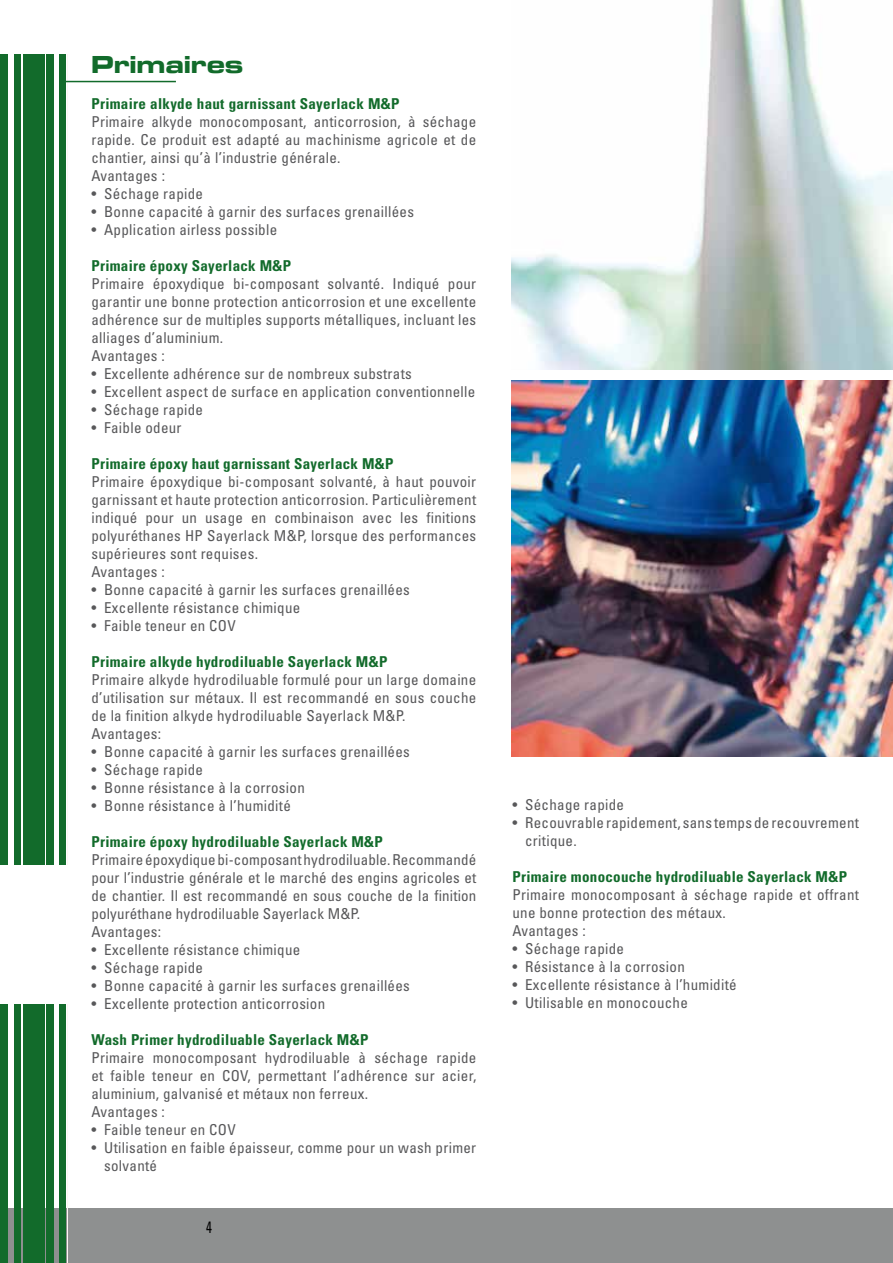
<style>
.page{position:relative;width:893px;height:1263px;background:#fff}
.page>*{position:absolute;margin:0;border:0;box-sizing:border-box;transform-origin:0 0}
.t1{font:25.5px "Microgramma D Bold Exte";letter-spacing:.02em;color:#126b2b}
.t2{font:condensed 16.5px "Univers";color:#000;scale:.8 1}
.t3{font:condensed 15px/18px "Univers";letter-spacing:.02em;color:#58585a}
.t4{font:700 condensed 15px "Univers";letter-spacing:.02em;color:#126b2b}
</style>
<div class="page">
<div style="left:0;top:1209px;width:893px;height:54px;background:#8e9090"></div>
<div style="left:0;top:54px;width:7px;height:1209px;background:#126b2b"></div>
<div style="left:15px;top:54px;width:6px;height:1209px;background:#126b2b"></div>
<div style="left:23px;top:54px;width:7px;height:1209px;background:#126b2b"></div>
<div style="left:28px;top:54px;width:13px;height:1209px;background:#126b2b"></div>
<hr style="left:41px;top:54px;width:4px;height:1209px;background:#126b2b">
<hr style="left:47px;top:54px;width:3px;height:1209px;background:#126b2b">
<hr style="left:50px;top:54px;width:3px;height:1209px;background:#126b2b">
<hr style="left:59px;top:54px;width:4px;height:1209px;background:#126b2b">
<hr style="left:62px;top:54px;width:4px;height:1209px;background:#126b2b">
<hr style="left:68px;top:54px;width:1px;height:1209px;background:#fcf7f3">
<div style="left:0;top:865px;width:68px;height:24px;background:#fff"></div>
<div style="left:0;top:980px;width:68px;height:24px;background:#fff"></div>
<div style="left:0;top:872px;width:32px;height:125px;background:#fff"></div>
<div style="left:31px;top:872px;width:37px;height:125px;background:#fff"></div>
<hr style="left:62px;top:81px;width:114px;height:1px;background:#126b2b">
<img style="left:512px;top:381px;width:381px;height:376px">
<img style="left:512px;top:0;width:381px;height:370px">
<h1 class="t1" style="left:91px;top:48px;width:153px">Primaires</h1>
<p class="t4" style="left:91px;top:95px;width:310px">Primaire alkyde haut garnissant Sayerlack M&amp;P</p>
<p class="t3" style="left:91px;top:113px;width:386px">Primaire alkyde monocomposant, anticorrosion, à séchage rapide. Ce produit est adapté au machinisme agricole et de chantier, ainsi qu’à l’industrie générale.<br>Avantages :</p>
<p class="t3" style="left:91px;top:185px;width:113px">• Séchage rapide</p>
<p class="t3" style="left:91px;top:203px;width:324px">• Bonne capacité à garnir des surfaces grenaillées</p>
<p class="t3" style="left:91px;top:221px;width:187px">• Application airless possible</p>
<p class="t4" style="left:91px;top:257px;width:201px">Primaire époxy Sayerlack M&amp;P</p>
<p class="t3" style="left:91px;top:275px;width:386px">Primaire époxydique bi-composant solvanté. Indiqué pour garantir une bonne protection anticorrosion et une excellente adhérence sur de multiples supports métalliques, incluant les alliages d’aluminium.<br>Avantages :</p>
<p class="t3" style="left:91px;top:365px;width:322px">• Excellente adhérence sur de nombreux substrats</p>
<p class="t3" style="left:91px;top:383px;width:385px">• Excellent aspect de surface en application conventionnelle</p>
<p class="t3" style="left:91px;top:401px;width:113px">• Séchage rapide</p>
<p class="t3" style="left:91px;top:419px;width:92px">• Faible odeur</p>
<p class="t4" style="left:91px;top:455px;width:304px">Primaire époxy haut garnissant Sayerlack M&amp;P</p>
<p class="t3" style="left:91px;top:473px;width:386px">Primaire époxydique bi-composant solvanté, à haut pouvoir garnissant et haute protection anticorrosion. Particulièrement indiqué pour un usage en combinaison avec les finitions polyuréthanes HP Sayerlack M&amp;P, lorsque des performances supérieures sont requises.<br>Avantages :</p>
<p class="t3" style="left:91px;top:581px;width:320px">• Bonne capacité à garnir les surfaces grenaillées</p>
<p class="t3" style="left:91px;top:599px;width:210px">• Excellente résistance chimique</p>
<p class="t3" style="left:91px;top:617px;width:146px">• Faible teneur en COV</p>
<p class="t4" style="left:91px;top:653px;width:297px">Primaire alkyde hydrodiluable Sayerlack M&amp;P</p>
<p class="t3" style="left:91px;top:671px;width:386px">Primaire alkyde hydrodiluable formulé pour un large domaine d’utilisation sur métaux. Il est recommandé en sous couche de la finition alkyde hydrodiluable Sayerlack M&amp;P.<br>Avantages:</p>
<p class="t3" style="left:91px;top:743px;width:320px">• Bonne capacité à garnir les surfaces grenaillées</p>
<p class="t3" style="left:91px;top:761px;width:113px">• Séchage rapide</p>
<p class="t3" style="left:91px;top:779px;width:215px">• Bonne résistance à la corrosion</p>
<p class="t3" style="left:91px;top:797px;width:201px">• Bonne résistance à l’humidité</p>
<p class="t4" style="left:91px;top:833px;width:293px">Primaire époxy hydrodiluable Sayerlack M&amp;P</p>
<p class="t3" style="left:91px;top:851px;width:386px">Primaireépoxydique bi-composant hydrodiluable.Recommandé pour l’industrie générale et le marché des engins agricoles et de chantier. Il est recommandé en sous couche de la finition polyuréthane hydrodiluable Sayerlack M&amp;P.<br>Avantages:</p>
<p class="t3" style="left:91px;top:941px;width:210px">• Excellente résistance chimique</p>
<p class="t3" style="left:91px;top:959px;width:113px">• Séchage rapide</p>
<p class="t3" style="left:91px;top:977px;width:320px">• Bonne capacité à garnir les surfaces grenaillées</p>
<p class="t3" style="left:91px;top:995px;width:235px">• Excellente protection anticorrosion</p>
<p class="t4" style="left:91px;top:1031px;width:278px">Wash Primer hydrodiluable Sayerlack M&amp;P</p>
<p class="t3" style="left:91px;top:1049px;width:386px">Primaire monocomposant hydrodiluable à séchage rapide et faible teneur en COV, permettant l’adhérence sur acier, aluminium, galvanisé et métaux non ferreux.<br>Avantages :</p>
<p class="t3" style="left:91px;top:1121px;width:146px">• Faible teneur en COV</p>
<p class="t3" style="left:104px;top:1139px;width:374px;text-indent:-13px">• Utilisation en faible épaisseur, comme pour un wash primer solvanté</p>
<p class="t2" style="left:206px;top:1216px;width:9px">4</p>
<p class="t3" style="left:512px;top:796px;width:113px">• Séchage rapide</p>
<p class="t3" style="left:525px;top:814px;width:335px;text-indent:-13px">• Recouvrable rapidement, sans temps de recouvrement critique.</p>
<p class="t4" style="left:512px;top:868px;width:336px">Primaire monocouche hydrodiluable Sayerlack M&amp;P</p>
<p class="t3" style="left:512px;top:886px;width:348px">Primaire monocomposant à séchage rapide et offrant une bonne protection des métaux.<br>Avantages :</p>
<p class="t3" style="left:512px;top:940px;width:113px">• Séchage rapide</p>
<p class="t3" style="left:512px;top:958px;width:174px">• Résistance à la corrosion</p>
<p class="t3" style="left:512px;top:976px;width:226px">• Excellente résistance à l’humidité</p>
<p class="t3" style="left:512px;top:994px;width:177px">• Utilisable en monocouche</p>
</div>
